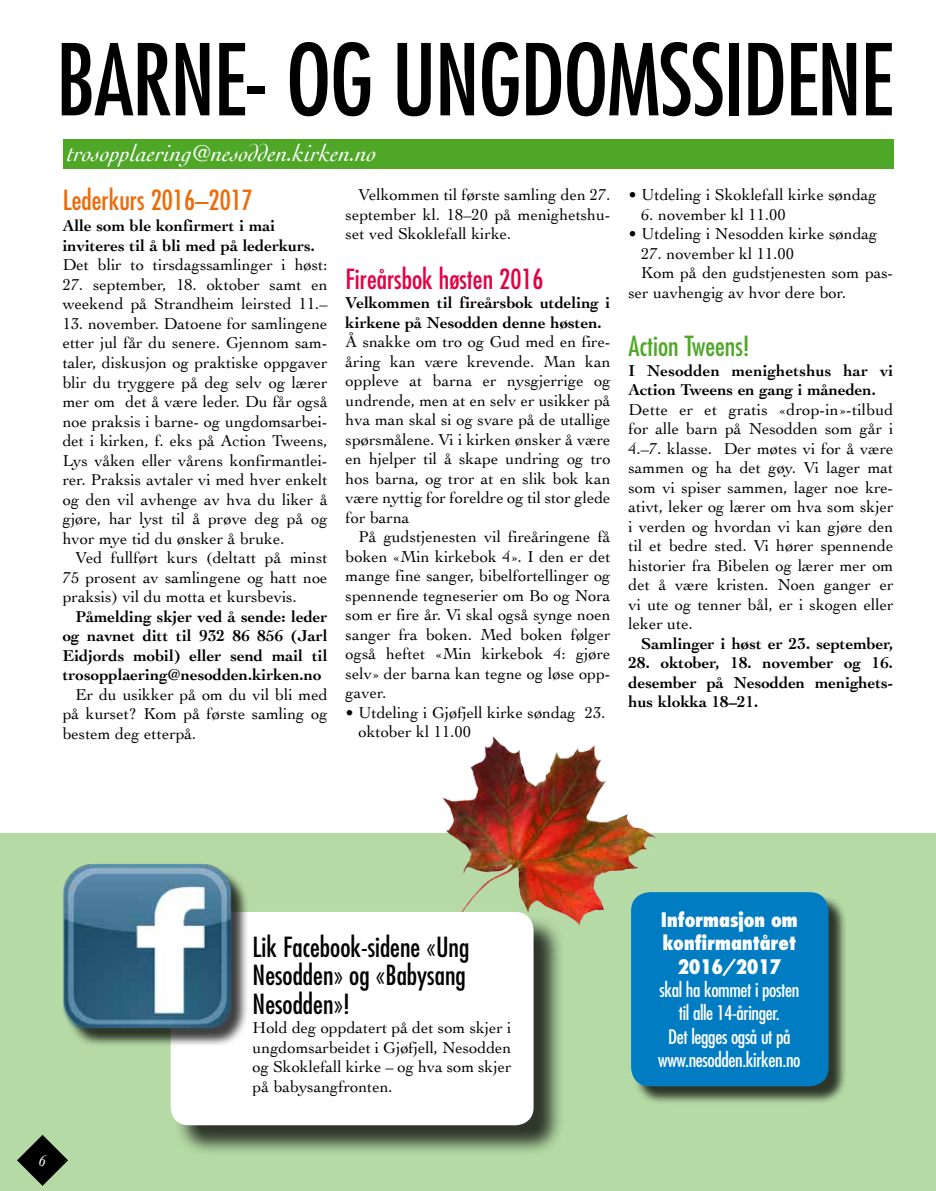
<style>
.page{position:relative;width:936px;height:1191px;background:#fff}
.page>*{position:absolute;margin:0;border:0;box-sizing:border-box;transform-origin:0 0}
.t1{font:condensed 96px "Futura";letter-spacing:-.02em;color:#000}
.t2{font:condensed 27px/28.5px "Futura";color:#000}
.t3{font:condensed 27px "Futura";color:#e30043}
.t4{font:condensed 27px "Futura";color:#eb6b09}
.t5{font:condensed 27px "Futura";color:#4fa728}
.t6{font:italic 24px "Cochin";color:#fff}
.t7{font:condensed 19.5px/23.4px "Futura";letter-spacing:-.02em;color:#fff;text-align:center}
.t8{font:800 condensed 19.5px/23.4px "Futura";letter-spacing:-.02em;color:#fff;text-align:center}
.t9{font:16.5px/19.5px "Cochin";color:#000;text-align:justify}
.t10{font:700 16.5px/19.5px "Cochin";color:#000}
.t11{font:italic 16.5px "Cochin";color:#fff}
</style>
<div class="page">
<div style="left:0;top:833px;width:935px;height:358px;background:#b5daa5"></div>
<div style="left:63px;top:139px;width:830px;height:30px;background:#4fa728"></div>
<svg style="left:17px;top:1135px;width:51px;height:50px"></svg>
<svg style="left:935px;top:879px;width:1px;height:248px"></svg>
<div style="left:633px;top:894px;width:214px;height:211px;background:#000;opacity:.75"></div>
<div style="left:631px;top:893px;width:196px;height:192px;background:#007cc3;border-radius:18px"></div>
<div style="left:631px;top:892px;width:197px;height:194px;border:2px solid #007cc3;border-radius:18px"></div>
<img style="left:442px;top:736px;width:224px;height:262px">
<div style="left:173px;top:914px;width:391px;height:242px;background:#000;opacity:.75"></div>
<div style="left:171px;top:912px;width:362px;height:213px;background:#fff;border-radius:18px"></div>
<div style="left:66px;top:866px;width:183px;height:180px;background:#000;opacity:.75"></div>
<img style="left:63px;top:864px;width:168px;height:164px">
<h1 class="t1" style="left:56px;top:19px;width:839px">BARNE- OG UNGDOMSSIDENE</h1>
<h3 class="t6" style="left:67px;top:137px;width:311px">trosopplaering@nesodden.kirken.no</h3>
<h2 class="t4" style="left:63px;top:183px;width:192px">Lederkurs 2016–2017</h2>
<p class="t10" style="left:63px;top:215px;width:254px">Alle som ble konfirmert i mai inviteres til å bli med på lederkurs.</p>
<p class="t9" style="left:63px;top:255px;width:266px">Det blir to tirsdagssamlinger i høst:</p>
<p class="t9" style="left:63px;top:274px;width:266px">27. september, 18. oktober samt en weekend på Strandheim leirsted 11.–</p>
<p class="t9" style="left:63px;top:313px;width:266px">13. november. Datoene for samlingene etter jul får du senere. Gjennom sam&shy;taler, diskusjon og praktiske oppgaver blir du tryggere på deg selv og lærer mer om det å være leder. Du får også noe praksis i barne- og ungdomsarbei&shy;det i kirken, f. eks på Action Tweens, Lys våken eller vårens konfirmantlei&shy;rer. Praksis avtaler vi med hver enkelt og den vil avhenge av hva du liker å gjøre, har lyst til å prøve deg på og hvor mye tid du ønsker å bruke.</p>
<p class="t9" style="left:63px;top:547px;width:266px;text-indent:13px">Ved fullført kurs (deltatt på minst 75 prosent av samlingene og hatt noe praksis) vil du motta et kursbevis.</p>
<p class="t10" style="left:63px;top:605px;width:266px;text-align:justify;text-indent:13px">Påmelding skjer ved å sende: leder og navnet ditt til 932 86 856 (Jarl Eidjords mobil) eller send mail til trosopplaering@nesodden.kirken.no</p>
<p class="t9" style="left:63px;top:684px;width:266px;text-indent:13px">Er du usikker på om du vil bli med på kurset? Kom på første samling og bestem deg etterpå.</p>
<p class="t9" style="left:345px;top:184px;width:266px;text-indent:13px">Velkommen til første samling den 27. september kl. 18–20 på menighetshu&shy;set ved Skoklefall kirke.</p>
<h2 class="t3" style="left:345px;top:261px;width:199px">Fireårsbok høsten 2016</h2>
<p class="t10" style="left:345px;top:292px;width:266px">Velkommen til fireårsbok utdeling i kirkene på Nesodden denne høsten.</p>
<p class="t9" style="left:345px;top:331px;width:266px">Å snakke om tro og Gud med en fire&shy;åring kan være krevende. Man kan oppleve at barna er nysgjerrige og undrende, men at en selv er usikker på hva man skal si og svare på de utallige spørsmålene. Vi i kirken ønsker å være en hjelper til å skape undring og tro hos barna, og tror at en slik bok kan være nyttig for foreldre og til stor glede for barna</p>
<p class="t9" style="left:345px;top:526px;width:266px;text-indent:13px">På gudstjenesten vil fireåringene få boken «Min kirkebok 4». I den er det mange fine sanger, bibelfortellinger og spennende tegneserier om Bo og Nora som er fire år. Vi skal også synge noen sanger fra boken. Med boken følger også heftet «Min kirkebok 4: gjøre selv» der barna kan tegne og løse opp&shy;gaver.</p>
<p class="t9" style="left:358px;top:702px;width:249px;text-indent:-13px">• Utdeling i Gjøfjell kirke søndag 23. oktober kl 11.00</p>
<p class="t9" style="left:628px;top:184px;width:250px">• Utdeling i Skoklefall kirke søndag</p>
<p class="t9" style="left:641px;top:204px;width:146px">6. november kl 11.00</p>
<p class="t9" style="left:628px;top:223px;width:250px">• Utdeling i Nesodden kirke søndag</p>
<p class="t9" style="left:641px;top:243px;width:154px">27. november kl 11.00</p>
<p class="t9" style="left:641px;top:262px;width:253px">Kom på den gudstjenesten som pas-</p>
<p class="t9" style="left:628px;top:282px;width:219px">ser uavhengig av hvor dere bor.</p>
<h2 class="t5" style="left:628px;top:329px;width:123px">Action Tweens!</h2>
<p class="t10" style="left:628px;top:359px;width:266px">I Nesodden menighetshus har vi<br>Action Tweens en gang i måneden.</p>
<p class="t9" style="left:628px;top:399px;width:266px">Dette er et gratis «drop-in»-tilbud for alle barn på Nesodden som går i 4.–7. klasse. Der møtes vi for å være sammen og ha det gøy. Vi lager mat som vi spiser sammen, lager noe kre&shy;ativt, leker og lærer om hva som skjer i verden og hvordan vi kan gjøre den til et bedre sted. Vi hører spennende historier fra Bibelen og lærer mer om det å være kristen. Noen ganger er vi ute og tenner bål, er i skogen eller leker ute.</p>
<p class="t10" style="left:641px;top:633px;width:253px">Samlinger i høst er 23. september,</p>
<p class="t10" style="left:628px;top:652px;width:266px;text-align:justify">28. oktober, 18. november og 16. desember på Nesodden menighets&shy;hus klokka 18–21.</p>
<p class="t11" style="left:39px;top:1149px;width:9px">6</p>
<h2 class="t2" style="left:252px;top:932px;width:218px">Lik Facebook-sidene «Ung<br>Nesodden» og «Babysang<br>Nesodden»!</h2>
<p class="t9" style="left:252px;top:1017px;width:260px">Hold deg oppdatert på det som skjer i ungdomsarbeidet i Gjøfjell, Nesodden og Skoklefall kirke – og hva som skjer på babysangfronten.</p>
<p class="t8" style="left:660px;top:907px;width:138px">Informasjon om konfirmantåret<br>2016/2017</p>
<p class="t7" style="left:658px;top:977px;width:144px">skal ha kommet i posten til alle 14-åringer.<br>Det legges også ut på www.nesodden.kirken.no</p>
</div>
